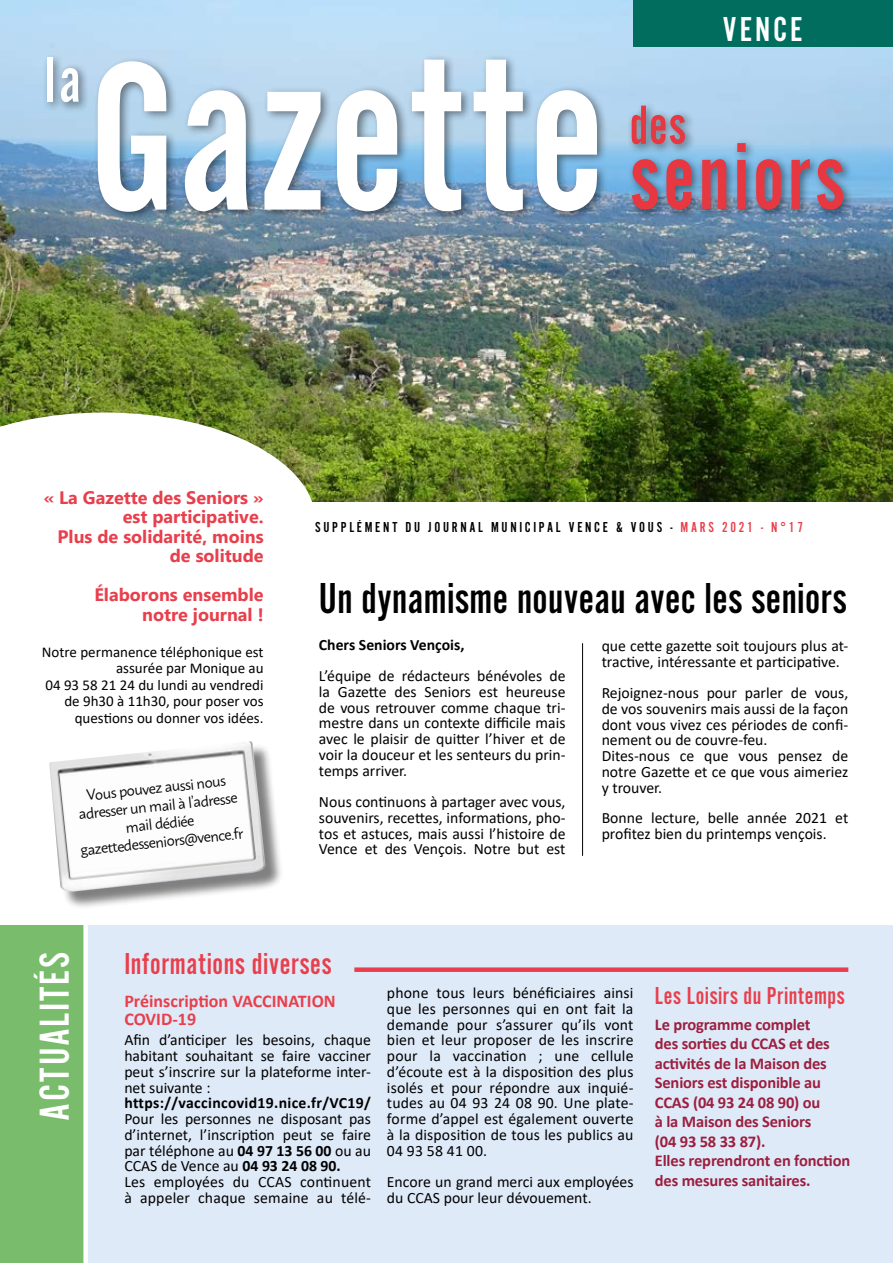
<style>
.page{position:relative;width:893px;height:1263px;background:#fff}
.page>*{position:absolute;margin:0;border:0;box-sizing:border-box;transform-origin:0 0}
.t1{font:236.85px "Alternate Got No 2 D";letter-spacing:.015em;color:#fff;scale:.94 1}
.t2{font:98.55px "Alternate Got No 2 D";letter-spacing:.04em;color:#e73740;scale:.94 1}
.t3{font:66.75px "Alternate Got No 2 D";color:#fff;scale:.94 1}
.t4{font:57.3px "Alternate Got No 2 D";color:#e73740;scale:.94 1}
.t5{font:45px "Alternate Got No 2 D";letter-spacing:.01em;color:#000}
.t6{font:43.5px "Alternate Got No 2 D";letter-spacing:.04em;color:#fff}
.t7{font:36px "Alternate Got No 2 D";letter-spacing:.08em;color:#fff}
.t8{font:31.5px "Alternate Got No 2 D";letter-spacing:.02em;color:#e83f4c}
.t9{font:25.5px "Alternate Got No 2 D";letter-spacing:.02em;color:#e83f4c}
.t10{font:700 18px/19.5px "Microsoft New Tai Lue";color:#e83f4c;text-align:right}
.t11{font:700 18px/18px "Calibri";color:#e83f4c}
.t12{font:700 16.5px/19.5px "Calibri";letter-spacing:-.01em;color:#9c1f3f}
.t13{font:15.75px/15.8px "Calibri";color:#000}
.t14{font:700 15.75px "Calibri";letter-spacing:.01em;color:#000}
.t15{font:15px/16.5px "Calibri";color:#000;text-align:right}
.t16{font:15px/18px "Macho";color:#000;text-align:center}
.t17{font:15px "Alternate Got No 2 D";letter-spacing:.18em;color:#000}
.s1{font-size:219px}
.s2{color:#e83f4c}
.s3{font-weight:700}
</style>
<div class="page">
<img style="left:0;top:0;width:893px;height:502px">
<div style="left:0;top:925px;width:893px;height:338px;background:#dfeaf8"></div>
<div style="left:0;top:925px;width:85px;height:338px;background:#79bc6b"></div>
<div style="left:83px;top:913px;width:5px;height:350px;background:#fff"></div>
<svg style="left:0;top:412px;width:316px;height:90px"></svg>
<hr style="left:582px;top:643px;width:1px;height:213px;background:#000">
<div style="left:52px;top:744px;width:232px;height:166px;background:#000;opacity:.5"></div>
<img style="left:49px;top:741px;width:216px;height:151px">
<div style="left:354px;top:967px;width:494px;height:5px;background:#e83f4c"></div>
<div style="left:627px;top:139px;width:227px;height:82px;background:#000;opacity:.47"></div>
<div style="left:627px;top:101px;width:69px;height:54px;background:#000;opacity:.47"></div>
<div style="left:93px;top:55px;width:514px;height:167px;background:#000;opacity:.47"></div>
<div style="left:43px;top:53px;width:47px;height:60px;background:#000;opacity:.47"></div>
<div style="left:634px;top:0;width:259px;height:47px;background:#006d5f"></div>
<h3 class="t3" style="left:45px;top:44px;width:40px">la</h3>
<h1 class="t1" style="left:89px;top:6px;width:551px"><span class="s1">G</span>azette</h1>
<h3 class="t7" style="left:723px;top:10px;width:81px">VENCE</h3>
<h3 class="t4" style="left:630px;top:95px;width:61px">des</h3>
<h2 class="t2" style="left:630px;top:124px;width:229px">seniors</h2>
<p class="t10" style="left:44px;top:489px;width:221px">« La Gazette des Seniors » est participative.<br>Plus de solidarité, moins de solitude</p>
<p class="t10" style="left:94px;top:586px;width:171px">Élaborons ensemble notre journal !</p>
<p class="t15" style="left:42px;top:643px;width:223px">Notre permanence téléphonique est assurée par Monique au<br>04 93 58 21 24 du lundi au vendredi de 9h30 à 11h30, pour poser vos questions ou donner vos idées.</p>
<p class="t16" style="left:74px;top:786px;width:165px;rotate:-6deg">Vous pouvez aussi nous adresser un mail à l’adresse mail dédiée gazettedesseniors@vence.fr</p>
<p class="t17" style="left:315px;top:519px;width:489px">SUPPLÉMENT DU JOURNAL MUNICIPAL VENCE &amp; VOUS - <span class="s2">MARS 2021 - N°17</span></p>
<h3 class="t5" style="left:319px;top:574px;width:530px">Un dynamisme nouveau avec les seniors</h3>
<p class="t14" style="left:319px;top:633px;width:147px">Chers Seniors Vençois,</p>
<p class="t13" style="left:319px;top:668px;width:248px;text-align:justify">L’équipe de rédacteurs bénévoles de la Gazette des Seniors est heureuse de vous retrouver comme chaque tri&shy;mestre dans un contexte difficile mais avec le plaisir de quitter l’hiver et de voir la douceur et les senteurs du prin&shy;temps arriver.</p>
<p class="t13" style="left:319px;top:794px;width:248px;text-align:justify">Nous continuons à partager avec vous, souvenirs, recettes, informations, pho&shy;tos et astuces, mais aussi l’histoire de Vence et des Vençois. Notre but est</p>
<p class="t13" style="left:602px;top:637px;width:248px">que cette gazette soit toujours plus at&shy;tractive, intéressante et participative.</p>
<p class="t13" style="left:602px;top:684px;width:248px">Rejoignez-nous pour parler de vous, de vos souvenirs mais aussi de la façon dont vous vivez ces périodes de confi&shy;nement ou de couvre-feu.<br>Dites-nous ce que vous pensez de notre Gazette et ce que vous aimeriez y trouver.</p>
<p class="t13" style="left:602px;top:810px;width:248px">Bonne lecture, belle année 2021 et profitez bien du printemps vençois.</p>
<h3 class="t6" style="left:31px;top:1121px;width:171px;rotate:-90deg">ACTUALITÉS</h3>
<h3 class="t8" style="left:124px;top:947px;width:209px">Informations diverses</h3>
<p class="t11" style="left:124px;top:992px;width:213px">Préinscription VACCINATION<br>COVID-19</p>
<p class="t13" style="left:124px;top:1032px;width:248px;text-align:justify">Afin d’anticiper les besoins, chaque habitant souhaitant se faire vacciner peut s’inscrire sur la plateforme inter&shy;net suivante :</p>
<p class="t14" style="left:124px;top:1092px;width:248px">https://vaccincovid19.nice.fr/VC19/</p>
<p class="t13" style="left:124px;top:1111px;width:248px">Pour les personnes ne disposant pas d’internet, l’inscription peut se faire par téléphone au <span class="s3">04 97 13 56 00</span> ou au CCAS de Vence au <span class="s3">04 93 24 08 90.<br></span>Les employées du CCAS continuent à appeler chaque semaine au télé-</p>
<p class="t13" style="left:387px;top:984px;width:248px;text-align:justify">phone tous leurs bénéficiaires ainsi que les personnes qui en ont fait la demande pour s’assurer qu’ils vont bien et leur proposer de les inscrire pour la vaccination ; une cellule d’écoute est à la disposition des plus isolés et pour répondre aux inquié&shy;tudes au 04 93 24 08 90. Une plate&shy;forme d’appel est également ouverte à la disposition de tous les publics au 04 93 58 41 00.</p>
<p class="t13" style="left:387px;top:1173px;width:248px">Encore un grand merci aux employées du CCAS pour leur dévouement.</p>
<h3 class="t9" style="left:655px;top:982px;width:191px">Les Loisirs du Printemps</h3>
<p class="t12" style="left:655px;top:1014px;width:197px">Le programme complet<br>des sorties du CCAS et des activités de la Maison des<br>Seniors est disponible au<br>CCAS (04 93 24 08 90) ou<br>à la Maison des Seniors<br>(04 93 58 33 87).<br>Elles reprendront en fonction des mesures sanitaires.</p>
</div>
